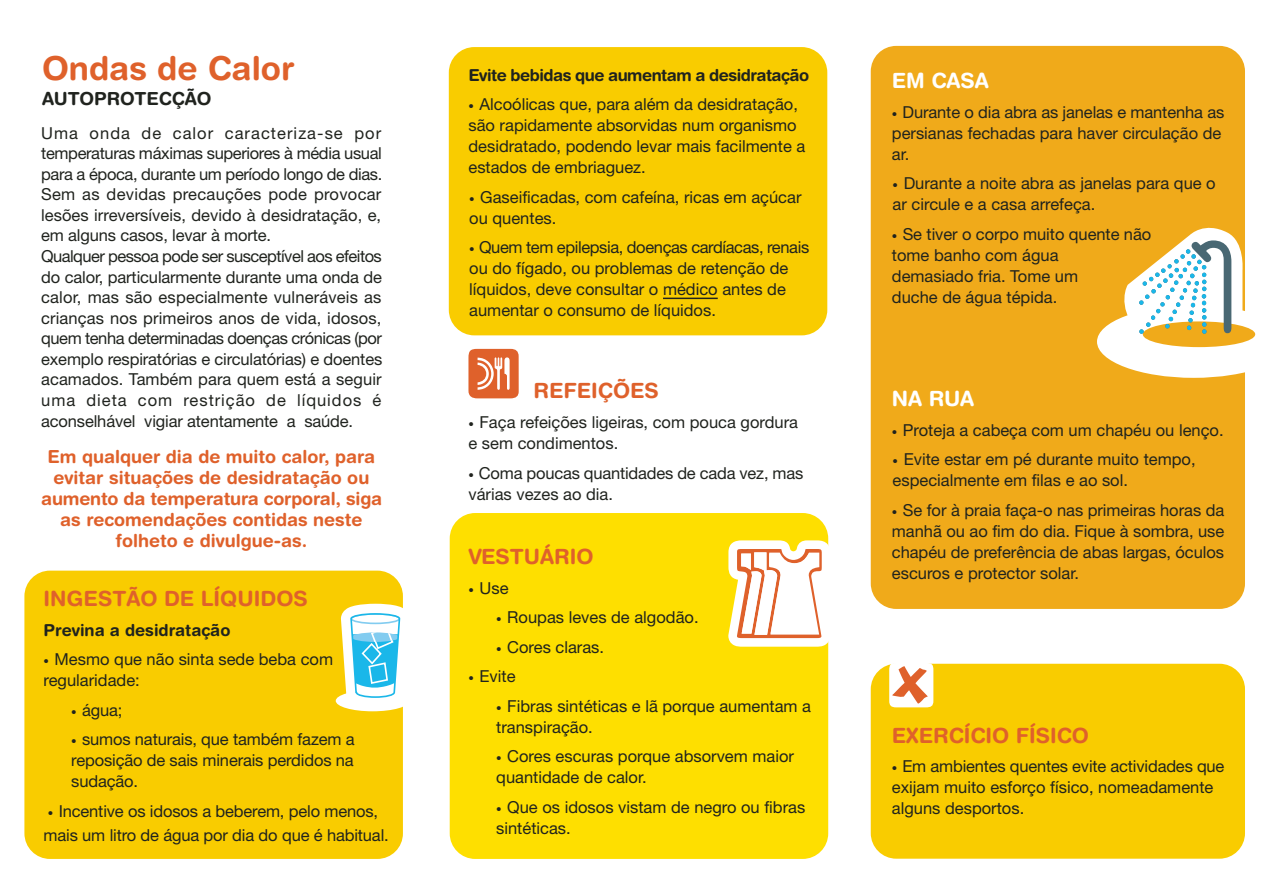
<style>
.page{position:relative;width:1263px;height:894px;background:#fff}
.page>*{position:absolute;margin:0;border:0;box-sizing:border-box;transform-origin:0 0}
.t1{font:700 33px "Helvetica Rounded";color:#df612b}
.t2{font:700 21px "Helvetica Rounded";color:#df612b}
.t3{font:700 21px "Helvetica Rounded";color:#fff}
.t4{font:700 18px/21px "Helvetica Rounded";color:#df612b;text-align:center}
.t5{font:700 18px "Helvetica Rounded";color:#20231e}
.t6{font:16.5px/21px "Helvetica Neue";color:#20231e}
.t7{font:700 16.5px "Helvetica Rounded";letter-spacing:-.03em;color:#20231e}
.t8{font:700 16.5px "Helvetica Rounded";color:#20231e}
.s1{font-weight:900}
</style>
<div class="page">
<div style="left:449px;top:47px;width:378px;height:288px;background:#f9cc00;border-radius:26px"></div>
<div style="left:24px;top:570px;width:379px;height:288px;background:#f9cc00;border-radius:26px"></div>
<div style="left:871px;top:46px;width:374px;height:562px;background:#f0aa1a;border-radius:26px"></div>
<div style="left:871px;top:663px;width:374px;height:195px;background:#f9cc00;border-radius:26px"></div>
<div style="left:450px;top:513px;width:378px;height:345px;background:#fedf00;border-radius:26px"></div>
<hr style="left:663px;top:297px;width:55px;height:2px;background:#20231e">
<svg style="left:468px;top:349px;width:51px;height:49px;background:#e58156"></svg>
<svg style="left:728px;top:540px;width:101px;height:106px;background:#f9e3cf"></svg>
<svg style="left:889px;top:663px;width:44px;height:44px;background:#f5cebb"></svg>
<div style="left:336px;top:690px;width:73px;height:21px;background:#fff;border-radius:50%"></div>
<svg style="left:341px;top:603px;width:62px;height:104px"></svg>
<svg style="left:1097px;top:227px;width:159px;height:150px"></svg>
<h1 class="t1" style="left:42px;top:48px;width:254px">Ondas de Calor</h1>
<p class="t5" style="left:42px;top:88px;width:171px">AUTOPROTECÇÃO</p>
<p class="t6" style="left:41px;top:122px;width:343px;line-height:20.5px">Uma onda de calor caracteriza-se por temperaturas máximas superiores à média usual para a época, durante um período longo de dias.<br>Sem as devidas precauções pode provocar lesões irreversíveis, devido à desidratação, e, em alguns casos, levar à morte.<br>Qualquer pessoa pode ser susceptível aos efeitos do calor, particularmente durante uma onda de calor, mas são especialmente vulneráveis as crianças nos primeiros anos de vida, idosos, quem tenha determinadas doenças crónicas (por exemplo respiratórias e circulatórias) e doentes acamados. Também para quem está a seguir uma dieta com restrição de líquidos é aconselhável vigiar atentamente a saúde.</p>
<p class="t4" style="left:41px;top:445px;width:343px">Em qualquer dia de muito calor, para evitar situações de desidratação ou aumento da temperatura corporal, siga as recomendações contidas neste folheto e divulgue-as.</p>
<p class="t2" style="left:44px;top:585px;width:266px">INGESTÃO DE LÍQUIDOS</p>
<p class="t8" style="left:44px;top:619px;width:188px">Previna a desidratação</p>
<p class="t6" style="left:44px;top:648px;width:291px"><span class="s1">·</span> Mesmo que não sinta sede beba com regularidade:</p>
<p class="t6" style="left:71px;top:694px;width:285px;line-height:29.5px"><span class="s1">·</span> água;<br><span class="s1">·</span> sumos naturais, que também fazem a</p>
<p class="t6" style="left:71px;top:749px;width:284px">reposição de sais minerais perdidos na sudação.</p>
<p class="t6" style="left:44px;top:798px;width:347px;line-height:24px"><span class="s1">·</span> Incentive os idosos a beberem, pelo menos, mais um litro de água por dia do que é habitual.</p>
<p class="t7" style="left:468px;top:65px;width:342px">Evite bebidas que aumentam a desidratação</p>
<p class="t6" style="left:468px;top:93px;width:338px"><span class="s1">·</span> Alcoólicas que, para além da desidratação, são rapidamente absorvidas num organismo desidratado, podendo levar mais facilmente a estados de embriaguez.</p>
<p class="t6" style="left:469px;top:186px;width:334px"><span class="s1">·</span> Gaseificadas, com cafeína, ricas em açúcar ou quentes.</p>
<p class="t6" style="left:469px;top:236px;width:341px"><span class="s1">·</span> Quem tem epilepsia, doenças cardíacas, renais ou do fígado, ou problemas de retenção de líquidos, deve consultar o médico antes de aumentar o consumo de líquidos.</p>
<p class="t2" style="left:534px;top:378px;width:127px">REFEIÇÕES</p>
<p class="t6" style="left:468px;top:411px;width:331px"><span class="s1">·</span> Faça refeições ligeiras, com pouca gordura e sem condimentos.</p>
<p class="t6" style="left:468px;top:461px;width:336px"><span class="s1">·</span> Coma poucas quantidades de cada vez, mas várias vezes ao dia.</p>
<p class="t2" style="left:468px;top:543px;width:127px">VESTUÁRIO</p>
<p class="t6" style="left:468px;top:577px;width:42px"><span class="s1">·</span> Use</p>
<p class="t6" style="left:496px;top:606px;width:204px"><span class="s1">·</span> Roupas leves de algodão.</p>
<p class="t6" style="left:496px;top:636px;width:109px"><span class="s1">·</span> Cores claras.</p>
<p class="t6" style="left:468px;top:665px;width:49px"><span class="s1">·</span> Evite</p>
<p class="t6" style="left:496px;top:695px;width:316px"><span class="s1">·</span> Fibras sintéticas e lã porque aumentam a</p>
<p class="t6" style="left:496px;top:711px;width:299px;line-height:29.5px">transpiração.<br><span class="s1">·</span> Cores escuras porque absorvem maior</p>
<p class="t6" style="left:496px;top:762px;width:311px;line-height:29.5px">quantidade de calor.<br><span class="s1">·</span> Que os idosos vistam de negro ou fibras</p>
<p class="t6" style="left:496px;top:817px;width:76px">sintéticas.</p>
<p class="t3" style="left:892px;top:68px;width:99px">EM CASA</p>
<p class="t6" style="left:892px;top:101px;width:334px"><span class="s1">·</span> Durante o dia abra as janelas e mantenha as persianas fechadas para haver circulação de ar.</p>
<p class="t6" style="left:892px;top:173px;width:325px"><span class="s1">·</span> Durante a noite abra as janelas para que o ar circule e a casa arrefeça.</p>
<p class="t6" style="left:892px;top:223px;width:261px"><span class="s1">·</span> Se tiver o corpo muito quente não tome banho com água<br>demasiado fria. Tome um<br>duche de água tépida.</p>
<p class="t3" style="left:892px;top:386px;width:84px">NA RUA</p>
<p class="t6" style="left:892px;top:414px;width:333px;line-height:29.5px"><span class="s1">·</span> Proteja a cabeça com um chapéu ou lenço. <span class="s1">·</span> Evite estar em pé durante muito tempo,</p>
<p class="t6" style="left:892px;top:465px;width:334px;line-height:29.5px">especialmente em filas e ao sol.<br><span class="s1">·</span> Se for à praia faça-o nas primeiras horas da</p>
<p class="t6" style="left:892px;top:520px;width:334px;text-align:justify">manhã ou ao fim do dia. Fique à sombra, use chapéu de preferência de abas largas, óculos escuros e protector solar.</p>
<p class="t2" style="left:892px;top:722px;width:199px">EXERCÍCIO FÍSICO</p>
<p class="t6" style="left:892px;top:755px;width:334px"><span class="s1">·</span> Em ambientes quentes evite actividades que exijam muito esforço físico, nomeadamente alguns desportos.</p>
</div>
